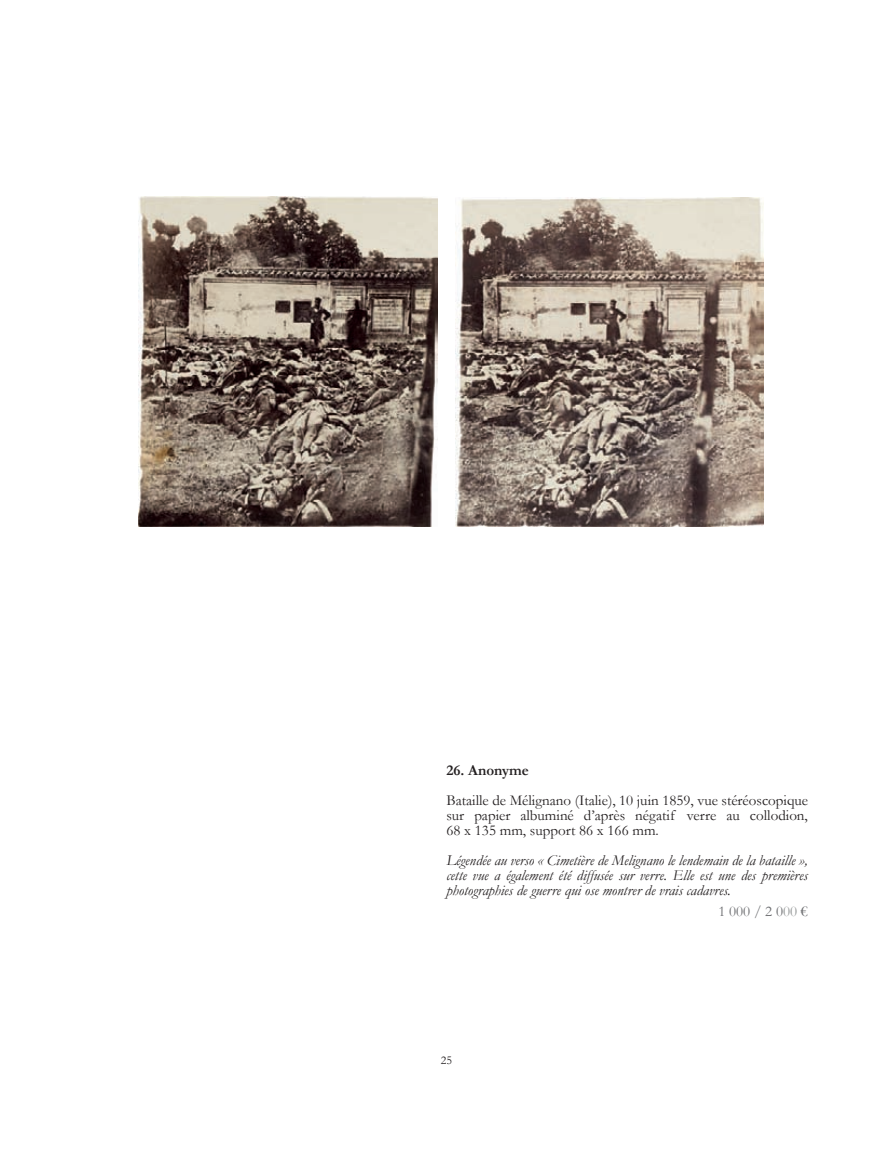
<style>
.page{position:relative;width:893px;height:1149px;background:#fff}
.page>*{position:absolute;margin:0;border:0;box-sizing:border-box;transform-origin:0 0}
.t1{font:italic 15px/15px "Garamond";color:#231f20;text-align:justify}
.t2{font:15px/15px "Garamond";color:#231f20;text-align:justify}
.t3{font:700 15px "Garamond";color:#231f20}
.t4{font:15px "Garamond";color:#6c6d70}
.t5{font:12px "Garamond";color:#231f20}
.s1{color:#949797}
</style>
<div class="page">
<img style="left:138px;top:197px;width:300px;height:329px">
<img style="left:455px;top:197px;width:309px;height:329px">
<p class="t3" style="left:446px;top:760px;width:84px">26. Anonyme</p>
<p class="t2" style="left:446px;top:792px;width:363px">Bataille de Mélignano (Italie), 10 juin 1859, vue stéréoscopique sur papier albuminé d’après négatif verre au collodion, 68 x 135 mm, support 86 x 166 mm.</p>
<p class="t1" style="left:446px;top:852px;width:363px">Légendée au verso « Cimetière de Melignano le lendemain de la bataille », cette vue a également été diffusée sur verre. Elle est une des premières photographies de guerre qui ose montrer de vrais cadavres.</p>
<p class="t4" style="left:718px;top:901px;width:91px">1 000 / 2 0<span class="s1">00</span> €</p>
<p class="t5" style="left:441px;top:1052px;width:13px">25</p>
</div>
